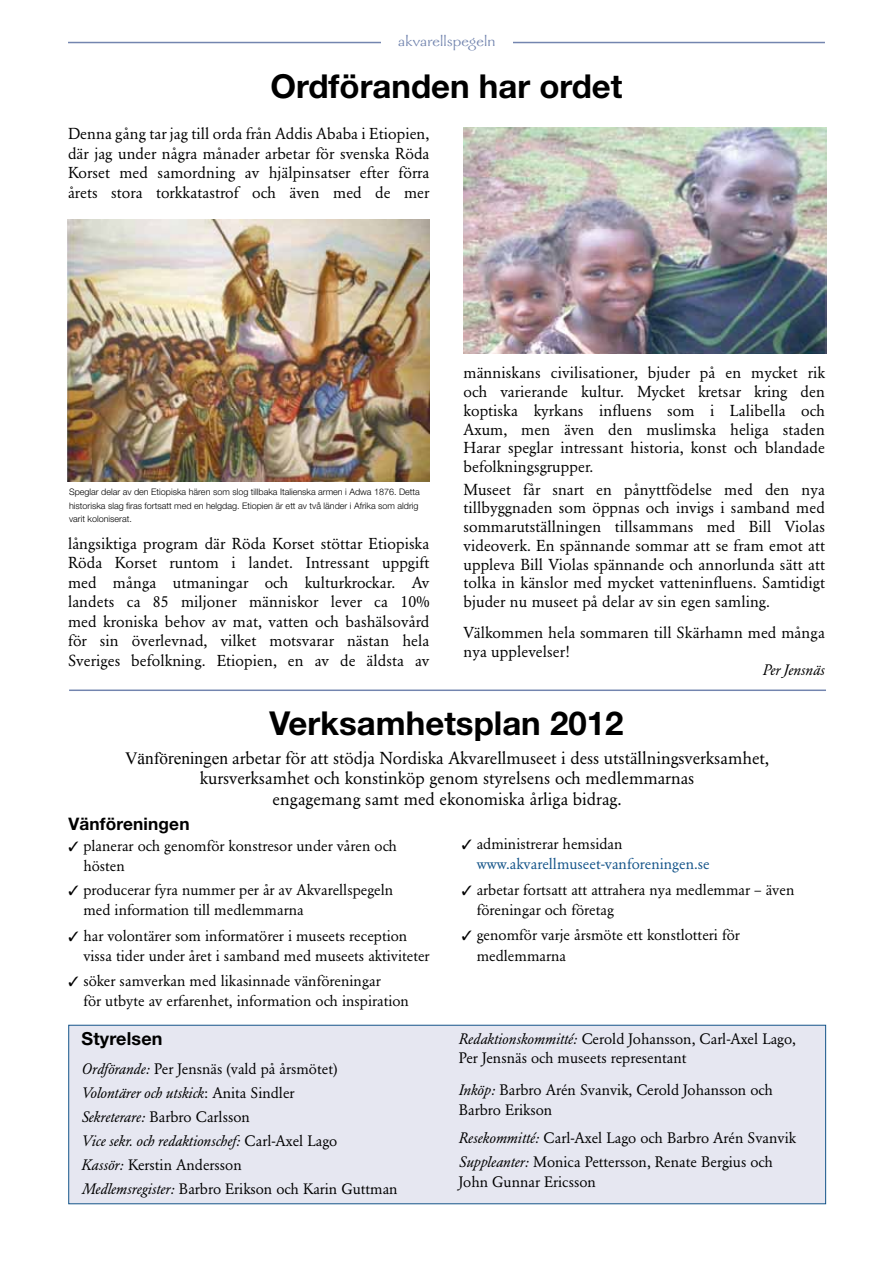
<style>
.page{position:relative;width:893px;height:1263px;background:#fff}
.page>*{position:absolute;margin:0;border:0;box-sizing:border-box;transform-origin:0 0}
.t1{font:700 33px "Helvetica Neue";color:#000}
.t2{font:700 18px "Helvetica Neue";letter-spacing:.01em;color:#000}
.t3{font:17.25px/20.7px "Garamond BE";color:#000;text-align:center}
.t4{font:700 17.25px "Helvetica Neue";letter-spacing:.01em;color:#000}
.t5{font:16.5px "Galahad";letter-spacing:.02em;color:#7385af}
.t6{font:15.75px/18.8px "Garamond BE";letter-spacing:.005em;color:#000;text-align:justify}
.t7{font:15px/24px "Garamond BE";color:#000}
.t8{font:15px/20.2px "Garamond BE";color:#145489}
.t9{font:italic 15px "Garamond BE";color:#000}
.t10{font:300 9px/13.5px "Helvetica Neue";color:#000}
.s1{font-family:"Times New Roman"}
.s2{font-style:italic}
.s3{color:#000}
</style>
<div class="page">
<hr style="left:68px;top:42px;width:757px;height:1px;background:#7385af">
<div style="left:381px;top:26px;width:132px;height:29px;background:#fff"></div>
<hr style="left:69px;top:689px;width:757px;height:2px;background:#7385af">
<div style="left:68px;top:1025px;width:758px;height:179px;background:#e6e7f1;border:1px solid #145489"></div>
<img style="left:68px;top:219px;width:362px;height:263px">
<img style="left:463px;top:128px;width:363px;height:226px">
<p class="t5" style="left:398px;top:33px;width:99px">akvarellspegeln</p>
<h1 class="t1" style="left:270px;top:66px;width:354px">Ordföranden har ordet</h1>
<p class="t6" style="left:68px;top:124px;width:363px;line-height:19.5px">Denna gång tar jag till orda från Addis Ababa i Etiopien, där jag under några månader arbetar för svenska Röda Korset med samordning av hjälpinsatser efter förra årets stora torkkatastrof och även med de mer</p>
<p class="t10" style="left:69px;top:485px;width:352px">Speglar delar av den Etiopiska hären som slog tillbaka Italienska armen i Adwa 1876. Detta historiska slag firas fortsatt med en helgdag. Etiopien är ett av två länder i Afrika som aldrig varit koloniserat.</p>
<p class="t6" style="left:68px;top:534px;width:363px;line-height:19.5px">långsiktiga program där Röda Korset stöttar Etiopiska Röda Korset runtom i landet. Intressant uppgift med många utmaningar och kulturkrockar. Av landets ca 85 miljoner människor lever ca 10% med kroniska behov av mat, vatten och bashälsovård för sin överlevnad, vilket motsvarar nästan hela Sveriges befolkning. Etiopien, en av de äldsta av</p>
<p class="t6" style="left:463px;top:364px;width:363px">människans civilisationer, bjuder på en mycket rik och varierande kultur. Mycket kretsar kring den koptiska kyrkans influens som i Lalibella och Axum, men även den muslimska heliga staden Harar speglar intressant historia, konst och blandade befolkningsgrupper.</p>
<p class="t6" style="left:463px;top:480px;width:363px">Museet får snart en pånyttfödelse med den nya tillbyggnaden som öppnas och invigs i samband med sommarutställningen tillsammans med Bill Violas videoverk. En spännande sommar att se fram emot att uppleva Bill Violas spännande och annorlunda sätt att tolka in känslor med mycket vatteninfluens. Samtidigt bjuder nu museet på delar av sin egen samling.</p>
<p class="t6" style="left:463px;top:623px;width:363px">Välkommen hela sommaren till Skärhamn med många nya upplevelser!</p>
<p class="t9" style="left:763px;top:661px;width:64px">Per Jensnäs</p>
<h1 class="t1" style="left:270px;top:703px;width:355px">Verksamhetsplan 2012</h1>
<p class="t3" style="left:125px;top:747px;width:645px"><span class="s1">Vänföreningen</span> arbetar för att stödja Nordiska Akvarellmuseet i dess utställningsverksamhet, kursverksamhet och konstinköp genom styrelsens och medlemmarnas<br>engagemang samt med ekonomiska årliga bidrag.</p>
<p class="t4" style="left:68px;top:813px;width:123px">Vänföreningen</p>
<p class="t7" style="left:83px;top:836px;width:315px;line-height:20.2px;text-indent:-15px">✓ planerar och genomför konstresor under våren och hösten</p>
<p class="t7" style="left:83px;top:880px;width:311px;line-height:20.2px;text-indent:-15px">✓ producerar fyra nummer per år av Akvarellspegeln med information till medlemmarna</p>
<p class="t7" style="left:83px;top:925px;width:348px;line-height:20.2px;text-indent:-15px">✓ har volontärer som informatörer i museets reception vissa tider under året i samband med museets aktiviteter</p>
<p class="t7" style="left:83px;top:971px;width:327px;line-height:20.2px;text-indent:-15px">✓ söker samverkan med likasinnade vänföreningar<br>för utbyte av erfarenhet, information och inspiration</p>
<p class="t2" style="left:81px;top:1028px;width:83px">Styrelsen</p>
<p class="t7" style="left:81px;top:1057px;width:318px"><span class="s2">Ordförande:</span> Per Jensnäs (vald på årsmötet)<br><span class="s2">Volontärer och utskick</span>: Anita Sindler<br><span class="s2">Sekreterare:</span> Barbro Carlsson<br><span class="s2">Vice sekr. och redaktionschef:</span> Carl-Axel Lago<br><span class="s2">Kassör:</span> Kerstin Andersson<br><span class="s2">Medlemsregister:</span> Barbro Erikson och Karin Guttman</p>
<p class="t8" style="left:477px;top:834px;width:235px;text-indent:-15px"><span class="s3">✓ administrerar hemsidan </span>www.akvarellmuseet-vanforeningen.se</p>
<p class="t7" style="left:477px;top:880px;width:319px;line-height:20.2px;text-indent:-15px">✓ arbetar fortsatt att attrahera nya medlemmar – även föreningar och företag</p>
<p class="t7" style="left:477px;top:925px;width:265px;line-height:20.2px;text-indent:-15px">✓ genomför varje årsmöte ett konstlotteri för medlemmarna</p>
<p class="t7" style="left:459px;top:1029px;width:339px;line-height:19.5px"><span class="s2">Redaktionskommitté:</span> Cerold Johansson, Carl-Axel Lago,<br>Per Jensnäs och museets representant</p>
<p class="t7" style="left:459px;top:1080px;width:316px;line-height:19.5px"><span class="s2">Inköp:</span> Barbro Arén Svanvik, Cerold Johansson och<br>Barbro Erikson</p>
<p class="t7" style="left:459px;top:1126px;width:339px"><span class="s2">Resekommitté:</span> Carl-Axel Lago och Barbro Arén Svanvik<br><span class="s2">Suppleanter:</span> Monica Pettersson, Renate Bergius och</p>
<p class="t7" style="left:459px;top:1169px;width:139px">John Gunnar Ericsson</p>
</div>
